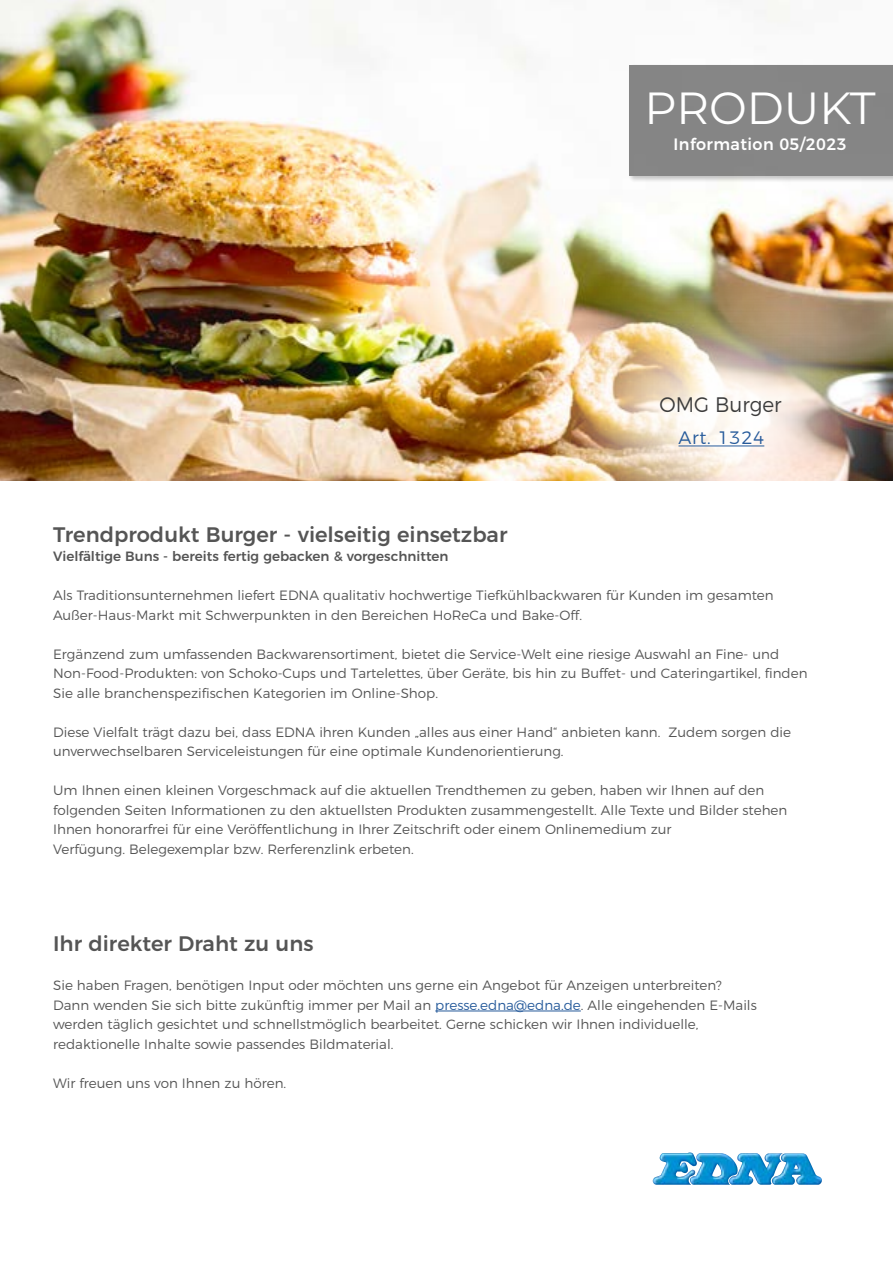
<style>
.page{position:relative;width:893px;height:1263px;background:#fff}
.page>*{position:absolute;margin:0;border:0;box-sizing:border-box;transform-origin:0 0}
.t1{font:45px "Montserrat";color:#fff}
.t2{font:500 21px "Montserrat";color:#555}
.t3{font:300 21px "Montserrat";color:#3c3c3c;scale:.95 1}
.t4{font:300 18px "Montserrat";letter-spacing:.04em;color:#275b9b}
.t5{font:500 16.5px "Montserrat";letter-spacing:.025em;color:#fff}
.t6{font:300 13.5px/19.5px "Montserrat";color:#555}
.t7{font:500 13.5px "Montserrat";color:#555}
.s1{color:#275b9b}
</style>
<div class="page">
<hr style="left:435px;top:1011px;width:146px;height:1px;background:#275b9b">
<img style="left:0;top:0;width:893px;height:480px">
<div style="left:628px;top:64px;width:265px;height:118px;background:#000;opacity:.5"></div>
<div style="left:629px;top:65px;width:264px;height:110px;background:#858585"></div>
<svg style="left:652px;top:1153px;width:170px;height:32px"></svg>
<img style="left:653px;top:1152px;width:130px;height:33px">
<img style="left:507px;top:241px;width:386px;height:240px">
<hr style="left:678px;top:445px;width:86px;height:1px;background:#275b9b">
<h1 class="t1" style="left:645px;top:77px;width:232px">PRODUKT</h1>
<p class="t5" style="left:674px;top:131px;width:174px">Information 05/2023</p>
<h2 class="t3" style="left:660px;top:388px;width:130px">OMG Burger</h2>
<h3 class="t4" style="left:678px;top:424px;width:87px">Art. 1324</h3>
<h2 class="t2" style="left:53px;top:517px;width:456px">Trendprodukt Burger - vielseitig einsetzbar</h2>
<p class="t7" style="left:53px;top:545px;width:397px">Vielfältige Buns - bereits fertig gebacken &amp; vorgeschnitten</p>
<p class="t6" style="left:53px;top:584px;width:722px">Als Traditionsunternehmen liefert EDNA qualitativ hochwertige Tiefkühlbackwaren für Kunden im gesamten<br>Außer-Haus-Markt mit Schwerpunkten in den Bereichen HoReCa und Bake-Off.</p>
<p class="t6" style="left:53px;top:643px;width:756px">Ergänzend zum umfassenden Backwarensortiment, bietet die Service-Welt eine riesige Auswahl an Fine- und<br>Non-Food-Produkten: von Schoko-Cups und Tartelettes, über Geräte, bis hin zu Buffet- und Cateringartikel, finden<br>Sie alle branchenspezifischen Kategorien im Online-Shop.</p>
<p class="t6" style="left:53px;top:721px;width:739px">Diese Vielfalt trägt dazu bei, dass EDNA ihren Kunden „alles aus einer Hand“ anbieten kann. Zudem sorgen die unverwechselbaren Serviceleistungen für eine optimale Kundenorientierung.</p>
<p class="t6" style="left:53px;top:779px;width:736px">Um Ihnen einen kleinen Vorgeschmack auf die aktuellen Trendthemen zu geben, haben wir Ihnen auf den folgenden Seiten Informationen zu den aktuellsten Produkten zusammengestellt. Alle Texte und Bilder stehen Ihnen honorarfrei für eine Veröffentlichung in Ihrer Zeitschrift oder einem Onlinemedium zur<br>Verfügung. Belegexemplar bzw. Rerferenzlink erbeten.</p>
<h2 class="t2" style="left:53px;top:927px;width:262px">Ihr direkter Draht zu uns</h2>
<p class="t6" style="left:53px;top:974px;width:705px">Sie haben Fragen, benötigen Input oder möchten uns gerne ein Angebot für Anzeigen unterbreiten?<br>Dann wenden Sie sich bitte zukünftig immer per Mail an <span class="s1">presse.edna@edna.de</span>. Alle eingehenden E-Mails werden täglich gesichtet und schnellstmöglich bearbeitet. Gerne schicken wir Ihnen individuelle, redaktionelle Inhalte sowie passendes Bildmaterial.</p>
<p class="t6" style="left:53px;top:1072px;width:235px">Wir freuen uns von Ihnen zu hören.</p>
</div>
